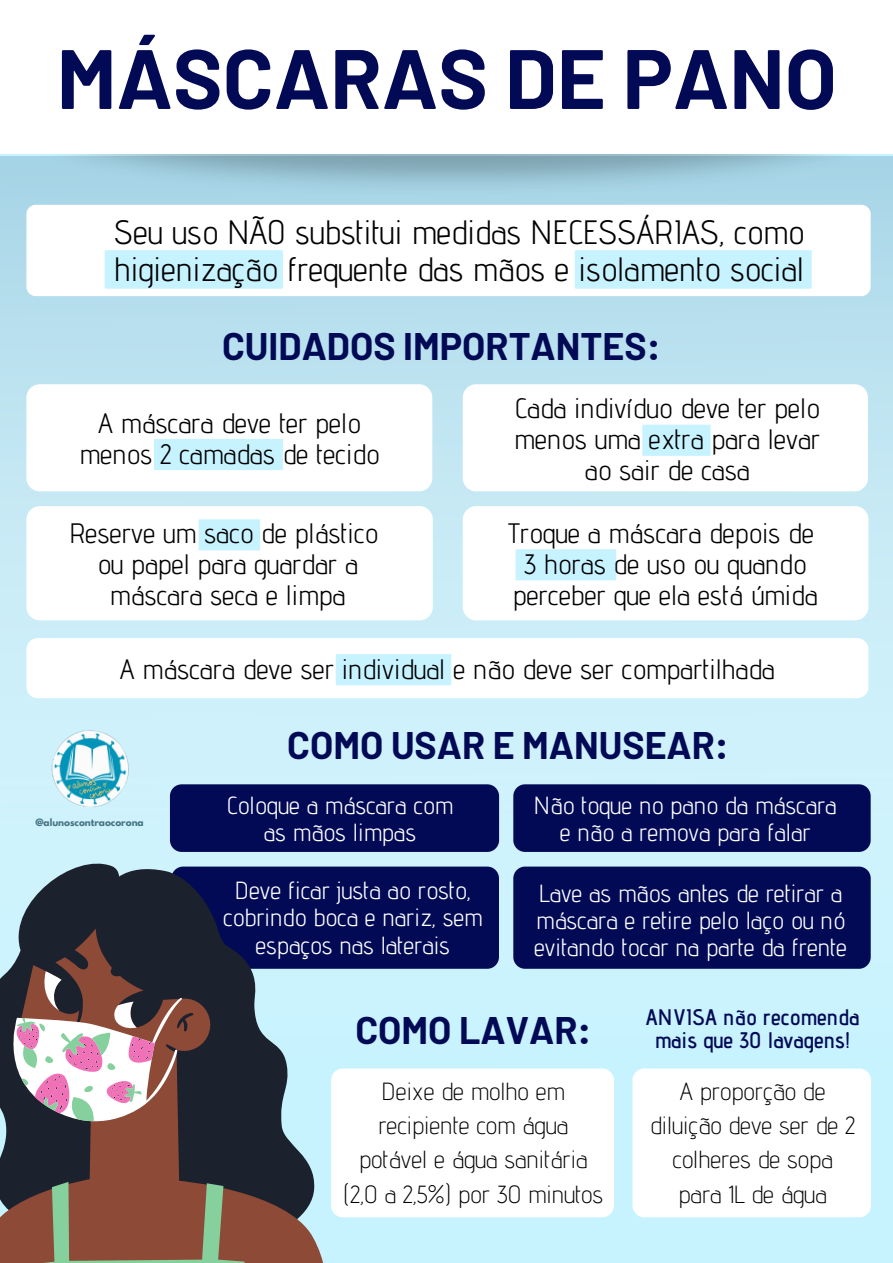
<style>
.page{position:relative;width:893px;height:1263px;background:#c6f3ff}
.page>*{position:absolute;margin:0;border:0;box-sizing:border-box;transform-origin:0 0}
.t1{font:700 84.07px "Barlow";color:#020a56}
.t2{font:700 37.58px "Barlow";color:#020a56}
.t3{font:33.75px/37.1px "Advent Pro";color:#000}
.t4{font:28.12px/30.9px "Advent Pro";color:#000;text-align:center}
.t5{font:24.75px/27.2px "Advent Pro";color:#fff;text-align:center}
.t6{font:300 24.75px/34.3px "Advent Pro";color:#000;text-align:center}
.t7{font:600 22.5px/22.5px "Advent Pro";color:#020a56;text-align:center}
.t8{font:700 9px "League Spartan";color:#467384}
</style>
<div class="page">
<div style="left:0;top:156px;width:893px;height:926px;background:linear-gradient(to bottom,#bbdfec,#cff4ff)"></div>
<div style="left:26px;top:205px;width:844px;height:91px;background:#fff;border-radius:9px"></div>
<div style="left:105px;top:250px;width:178px;height:39px;background:#c6f3ff"></div>
<div style="left:575px;top:250px;width:236px;height:39px;background:#c6f3ff"></div>
<img style="left:0;top:154px;width:893px;height:86px">
<div style="left:0;top:0;width:893px;height:154px;background:#fff"></div>
<img style="left:0;top:641px;width:227px;height:211px">
<div style="left:26px;top:638px;width:842px;height:60px;background:#fff;border-radius:11px"></div>
<div style="left:26px;top:506px;width:407px;height:114px;background:#fff;border-radius:13px"></div>
<div style="left:26px;top:384px;width:406px;height:107px;background:#fff;border-radius:13px"></div>
<div style="left:463px;top:384px;width:405px;height:107px;background:#fff;border-radius:13px"></div>
<div style="left:463px;top:506px;width:405px;height:114px;background:#fff;border-radius:13px"></div>
<div style="left:171px;top:866px;width:328px;height:103px;background:#020a56;border-radius:12px"></div>
<div style="left:170px;top:784px;width:329px;height:68px;background:#020a56;border-radius:12px"></div>
<div style="left:513px;top:784px;width:357px;height:68px;background:#020a56;border-radius:12px"></div>
<div style="left:513px;top:866px;width:357px;height:103px;background:#020a56;border-radius:12px"></div>
<svg style="left:0;top:852px;width:316px;height:76px"></svg>
<svg style="left:0;top:928px;width:326px;height:335px"></svg>
<svg style="left:0;top:971px;width:247px;height:292px;background:#4c3b3d"></svg>
<svg style="left:13px;top:1024px;width:4px;height:89px"></svg>
<svg style="left:17px;top:1018px;width:231px;height:245px;background:#7d615c"></svg>
<div style="left:331px;top:1068px;width:283px;height:149px;background:#fff;border-radius:12px"></div>
<div style="left:154px;top:439px;width:129px;height:31px;background:#c6f3ff"></div>
<div style="left:642px;top:425px;width:68px;height:31px;background:#c6f3ff"></div>
<div style="left:199px;top:519px;width:61px;height:31px;background:#c6f3ff"></div>
<div style="left:336px;top:654px;width:115px;height:31px;background:#c6f3ff"></div>
<div style="left:515px;top:549px;width:101px;height:31px;background:#c6f3ff"></div>
<div style="left:632px;top:1068px;width:239px;height:149px;background:#fff;border-radius:12px"></div>
<h1 class="t1" style="left:57px;top:25px;width:781px">MÁSCARAS DE PANO</h1>
<p class="t3" style="left:114px;top:213px;width:691px">Seu uso NÃO substitui medidas NECESSÁRIAS, como higienização frequente das mãos e isolamento social</p>
<h2 class="t2" style="left:222px;top:322px;width:440px">CUIDADOS IMPORTANTES:</h2>
<p class="t4" style="left:514px;top:392px;width:307px">Cada indivíduo deve ter pelo menos uma extra para levar ao sair de casa</p>
<p class="t4" style="left:80px;top:407px;width:301px">A máscara deve ter pelo menos 2 camadas de tecido</p>
<p class="t4" style="left:69px;top:518px;width:310px">Reserve um saco de plástico ou papel para guardar a máscara seca e limpa</p>
<p class="t4" style="left:508px;top:517px;width:310px">Troque a máscara depois de<br>3 horas de uso ou quando perceber que ela está úmida</p>
<p class="t4" style="left:120px;top:653px;width:656px">A máscara deve ser individual e não deve ser compartilhada</p>
<p class="t8" style="left:35px;top:818px;width:110px">@alunoscontraocorona</p>
<h2 class="t2" style="left:287px;top:721px;width:443px">COMO USAR E MANUSEAR:</h2>
<p class="t5" style="left:227px;top:791px;width:228px">Coloque a máscara com as mãos limpas</p>
<p class="t5" style="left:223px;top:876px;width:261px">Deve ficar justa ao rosto, cobrindo boca e nariz, sem espaços nas laterais</p>
<p class="t5" style="left:534px;top:791px;width:304px">Não toque no pano da máscara e não a remova para falar</p>
<p class="t5" style="left:534px;top:879px;width:314px;text-align:left">Lave as mãos antes de retirar a máscara e retire pelo laço ou nó evitando tocar na parte da frente</p>
<h2 class="t2" style="left:355px;top:1006px;width:237px">COMO LAVAR:</h2>
<p class="t6" style="left:343px;top:1073px;width:261px">Deixe de molho em recipiente com água potável e água sanitária (2,0 a 2,5%) por 30 minutos</p>
<p class="t7" style="left:646px;top:1006px;width:215px">ANVISA não recomenda mais que 30 lavagens!</p>
<p class="t6" style="left:650px;top:1073px;width:206px">A proporção de diluição deve ser de 2 colheres de sopa para 1L de água</p>
</div>
